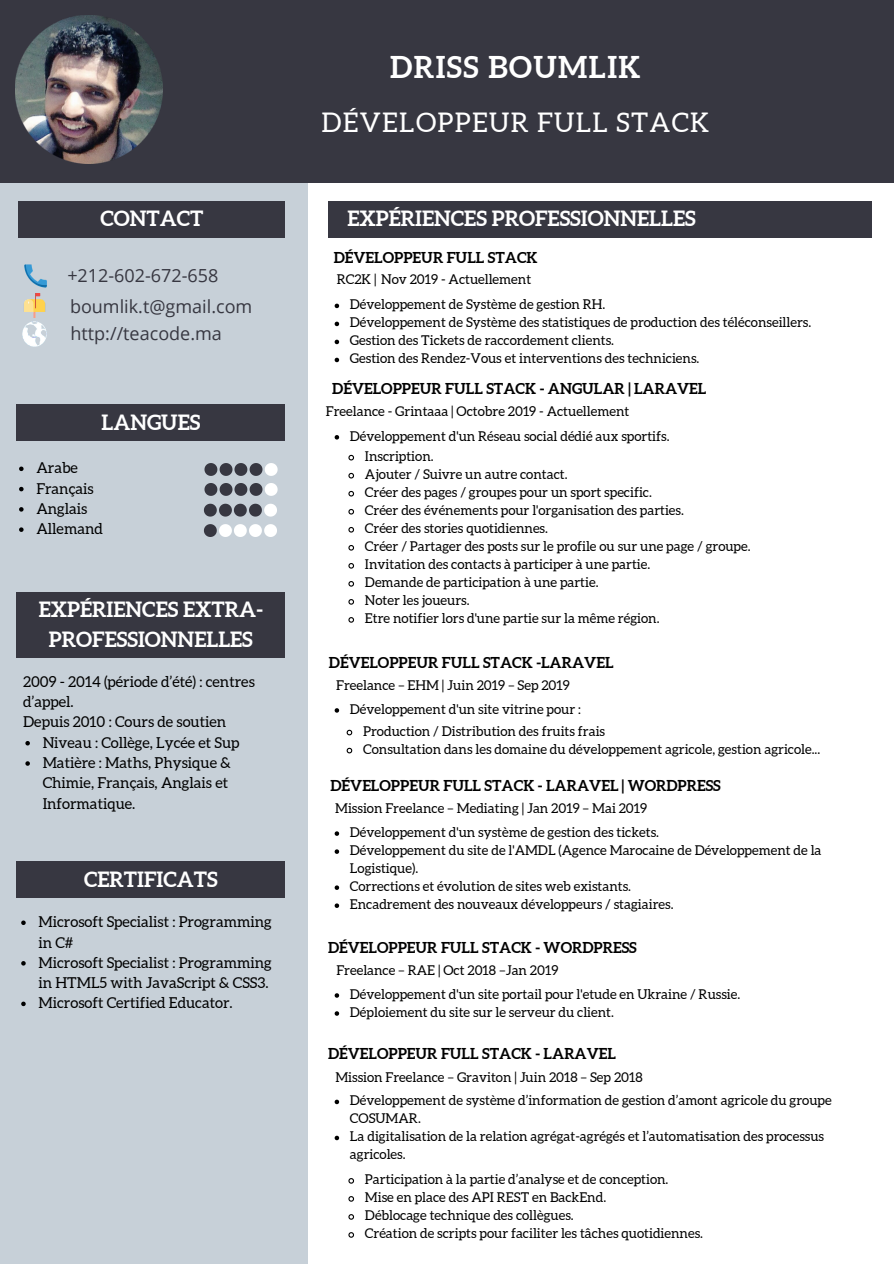
<style>
.page{position:relative;width:894px;height:1264px;background:#fff}
.page>*{position:absolute;margin:0;border:0;box-sizing:border-box;transform-origin:0 0}
.t1{font:700 30px "Aleo";letter-spacing:.05em;color:#fff}
.t2{font:27px "Aleo";letter-spacing:.05em;color:#fff}
.t3{font:700 21px/29.2px "Aleo";color:#fff;text-align:center}
.t4{font:18px/30.3px "Open Sans";color:#373741}
.t5{font:15px/20.2px "Aleo";color:#000}
.t6{font:700 15px "Aleo";color:#000}
.t7{font:13.5px/18px "Aleo";color:#000}
</style>
<div class="page">
<div style="left:0;top:0;width:308px;height:1263px;background:#c7d0d8"></div>
<div style="left:0;top:0;width:893px;height:182px;background:#373741"></div>
<img style="left:24px;top:264px;width:23px;height:24px">
<img style="left:15px;top:16px;width:148px;height:147px">
<img style="left:23px;top:293px;width:23px;height:25px">
<img style="left:22px;top:321px;width:25px;height:25px">
<div style="left:19px;top:201px;width:266px;height:37px;background:#373741"></div>
<div style="left:17px;top:404px;width:268px;height:37px;background:#373741"></div>
<svg style="left:19px;top:466px;width:5px;height:5px"></svg>
<svg style="left:19px;top:487px;width:5px;height:4px"></svg>
<svg style="left:19px;top:507px;width:5px;height:4px"></svg>
<svg style="left:19px;top:527px;width:5px;height:5px"></svg>
<svg style="left:204px;top:463px;width:73px;height:13px"></svg>
<svg style="left:204px;top:483px;width:73px;height:13px"></svg>
<svg style="left:204px;top:503px;width:73px;height:13px"></svg>
<div style="left:17px;top:592px;width:268px;height:65px;background:#373741"></div>
<svg style="left:25px;top:741px;width:5px;height:4px"></svg>
<svg style="left:25px;top:761px;width:5px;height:4px"></svg>
<div style="left:17px;top:861px;width:268px;height:37px;background:#373741"></div>
<svg style="left:21px;top:920px;width:5px;height:5px"></svg>
<svg style="left:21px;top:961px;width:5px;height:4px"></svg>
<svg style="left:21px;top:1001px;width:5px;height:5px"></svg>
<div style="left:328px;top:201px;width:543px;height:37px;background:#373741"></div>
<svg style="left:334px;top:303px;width:5px;height:5px"></svg>
<svg style="left:334px;top:322px;width:5px;height:4px"></svg>
<svg style="left:334px;top:340px;width:5px;height:4px"></svg>
<svg style="left:334px;top:358px;width:5px;height:4px"></svg>
<svg style="left:334px;top:435px;width:5px;height:4px"></svg>
<svg style="left:334px;top:831px;width:5px;height:4px"></svg>
<svg style="left:334px;top:849px;width:5px;height:4px"></svg>
<svg style="left:334px;top:885px;width:5px;height:4px"></svg>
<svg style="left:334px;top:903px;width:5px;height:5px"></svg>
<svg style="left:334px;top:993px;width:5px;height:4px"></svg>
<svg style="left:334px;top:1011px;width:5px;height:4px"></svg>
<svg style="left:334px;top:1099px;width:5px;height:5px"></svg>
<svg style="left:334px;top:1135px;width:5px;height:5px"></svg>
<svg style="left:334px;top:708px;width:5px;height:4px"></svg>
<svg style="left:346px;top:729px;width:7px;height:7px"></svg>
<svg style="left:346px;top:747px;width:7px;height:7px"></svg>
<svg style="left:348px;top:1178px;width:6px;height:6px"></svg>
<svg style="left:348px;top:1196px;width:6px;height:6px"></svg>
<svg style="left:348px;top:1214px;width:6px;height:6px"></svg>
<svg style="left:348px;top:1232px;width:6px;height:6px"></svg>
<svg style="left:348px;top:454px;width:7px;height:7px"></svg>
<svg style="left:348px;top:472px;width:7px;height:7px"></svg>
<svg style="left:348px;top:490px;width:7px;height:7px"></svg>
<svg style="left:348px;top:508px;width:7px;height:7px"></svg>
<svg style="left:348px;top:527px;width:7px;height:6px"></svg>
<svg style="left:348px;top:545px;width:7px;height:6px"></svg>
<svg style="left:348px;top:563px;width:7px;height:6px"></svg>
<svg style="left:348px;top:581px;width:6px;height:6px"></svg>
<svg style="left:348px;top:599px;width:6px;height:6px"></svg>
<svg style="left:348px;top:617px;width:6px;height:6px"></svg>
<svg style="left:204px;top:524px;width:73px;height:13px"></svg>
<h3 class="t3" style="left:100px;top:204px;width:105px">CONTACT</h3>
<h3 class="t4" style="left:67px;top:260px;width:186px">+212-602-672-658 boumlik.t@gmail.com</h3>
<h3 class="t4" style="left:70px;top:318px;width:153px">http://teacode.ma</h3>
<h3 class="t3" style="left:101px;top:407px;width:100px">LANGUES</h3>
<p class="t5" style="left:36px;top:458px;width:68px">Arabe<br>Français<br>Anglais<br>Allemand</p>
<h3 class="t3" style="left:39px;top:595px;width:226px">EXPÉRIENCES EXTRA-<br>PROFESSIONNELLES</h3>
<p class="t5" style="left:23px;top:671px;width:233px">2009 - 2014 (période d’été) : centres d’appel.<br>Depuis 2010 : Cours de soutien</p>
<p class="t5" style="left:43px;top:732px;width:198px">Niveau : Collège, Lycée et Sup<br>Matière : Maths, Physique &amp;<br>Chimie, Français, Anglais et<br>Informatique.</p>
<h3 class="t3" style="left:84px;top:864px;width:135px">CERTIFICATS</h3>
<p class="t5" style="left:38px;top:911px;width:235px">Microsoft Specialist : Programming in C#<br>Microsoft Specialist : Programming in HTML5 with JavaScript &amp; CSS3.<br>Microsoft Certified Educator.</p>
<h1 class="t1" style="left:390px;top:49px;width:252px">DRISS BOUMLIK</h1>
<h2 class="t2" style="left:321px;top:107px;width:389px">DÉVELOPPEUR FULL STACK</h2>
<h3 class="t3" style="left:347px;top:204px;width:349px">EXPÉRIENCES PROFESSIONNELLES</h3>
<p class="t6" style="left:334px;top:249px;width:205px">DÉVELOPPEUR FULL STACK</p>
<p class="t7" style="left:350px;top:267px;width:257px;line-height:24.9px;text-indent:-13px">RC2K | Nov 2019 - Actuellement<br>Développement de Système de gestion RH.</p>
<p class="t7" style="left:350px;top:313px;width:462px">Développement de Système des statistiques de production des téléconseillers.<br>Gestion des Tickets de raccordement clients.<br>Gestion des Rendez-Vous et interventions des techniciens.</p>
<p class="t6" style="left:332px;top:380px;width:375px">DÉVELOPPEUR FULL STACK - ANGULAR | LARAVEL</p>
<p class="t7" style="left:350px;top:399px;width:321px;line-height:24.2px;text-indent:-24px">Freelance - Grintaaa | Octobre 2019 - Actuellement<br>Développement d'un Réseau social dédié aux sportifs.</p>
<p class="t7" style="left:365px;top:447px;width:387px">Inscription.<br>Ajouter / Suivre un autre contact.<br>Créer des pages / groupes pour un sport specific.<br>Créer des événements pour l'organisation des parties.<br>Créer des stories quotidiennes.<br>Créer / Partager des posts sur le profile ou sur une page / groupe.<br>Invitation des contacts à participer à une partie.<br>Demande de participation à une partie.<br>Noter les joueurs.<br>Etre notifier lors d'une partie sur la même région.</p>
<p class="t6" style="left:329px;top:653px;width:286px">DÉVELOPPEUR FULL STACK -LARAVEL</p>
<p class="t7" style="left:350px;top:673px;width:232px;line-height:23.5px;text-indent:-14px">Freelance – EHM | Juin 2019 – Sep 2019<br>Développement d'un site vitrine pour :</p>
<p class="t7" style="left:363px;top:722px;width:458px">Production / Distribution des fruits frais<br>Consultation dans les domaine du développement agricole, gestion agricole...</p>
<p class="t6" style="left:330px;top:776px;width:392px">DÉVELOPPEUR FULL STACK - LARAVEL | WORDPRESS</p>
<p class="t7" style="left:350px;top:795px;width:310px;line-height:24.2px;text-indent:-15px">Mission Freelance – Mediating | Jan 2019 – Mai 2019<br>Développement d'un système de gestion des tickets.</p>
<p class="t7" style="left:350px;top:841px;width:473px">Développement du site de l'AMDL (Agence Marocaine de Développement de la Logistique).<br>Corrections et évolution de sites web existants.<br>Encadrement des nouveaux développeurs / stagiaires.</p>
<p class="t6" style="left:328px;top:938px;width:310px">DÉVELOPPEUR FULL STACK - WORDPRESS</p>
<p class="t7" style="left:350px;top:958px;width:392px;line-height:23.5px;text-indent:-14px">Freelance – RAE | Oct 2018 –Jan 2019<br>Développement d'un site portail pour l'etude en Ukraine / Russie.</p>
<p class="t7" style="left:350px;top:1003px;width:265px">Déploiement du site sur le serveur du client.</p>
<p class="t6" style="left:328px;top:1044px;width:289px">DÉVELOPPEUR FULL STACK - LARAVEL</p>
<p class="t7" style="left:350px;top:1065px;width:483px;line-height:23.5px;text-indent:-15px">Mission Freelance – Graviton | Juin 2018 – Sep 2018<br>Développement de système d’information de gestion d’amont agricole du groupe</p>
<p class="t7" style="left:350px;top:1109px;width:475px">COSUMAR.<br>La digitalisation de la relation agrégat-agrégés et l’automatisation des processus agricoles.</p>
<p class="t7" style="left:365px;top:1170px;width:339px">Participation à la partie d’analyse et de conception.<br>Mise en place des API REST en BackEnd.<br>Déblocage technique des collègues.<br>Création de scripts pour faciliter les tâches quotidiennes.</p>
</div>
